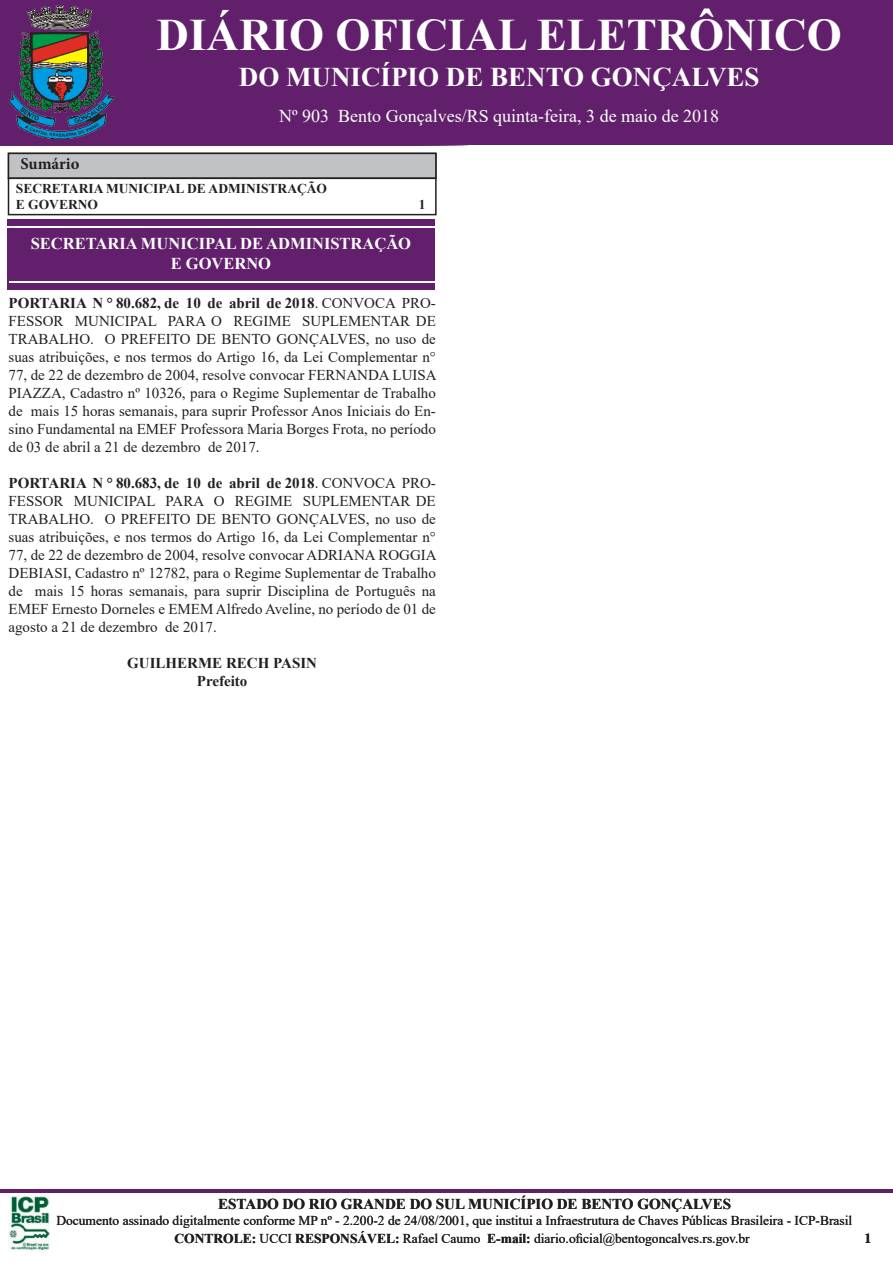
<style>
.page{position:relative;width:893px;height:1263px;background:#fff}
.page>*{position:absolute;margin:0;border:0;box-sizing:border-box;transform-origin:0 0}
.t1{font:700 45px "Times New Roman";color:#fff}
.t2{font:700 27px "Times New Roman";color:#fff}
.t3{font:18px "Times New Roman";color:#fff}
.t4{font:700 16.5px "Times New Roman";color:#fff}
.t5{font:700 16.5px "Minion Pro";color:#231f20}
.t6{font:15px/18px "Times New Roman";color:#231f20;text-align:justify}
.t7{font:700 15px "Times New Roman";color:#231f20}
.t8{font:700 15px "Minion Pro";color:#231f20}
.t9{font:13.5px "Times New Roman";color:#231f20}
.t10{font:700 13.5px "Times New Roman";color:#231f20}
.s1{font-weight:700}
</style>
<div class="page">
<div style="left:9px;top:153px;width:427px;height:25px;background:#c1c2c4"></div>
<div style="left:8px;top:153px;width:429px;height:26px;border:2px solid #231f20"></div>
<div style="left:8px;top:178px;width:429px;height:37px;border:2px solid #231f20"></div>
<div style="left:7px;top:219px;width:428px;height:70px;background:#62206c"></div>
<hr style="left:9px;top:282px;width:431px;height:1px;background:#fff">
<hr style="left:7px;top:226px;width:432px;height:2px;background:#fff">
<img style="left:9px;top:1195px;width:41px;height:56px">
<svg style="left:0;top:0;width:893px;height:146px;background:#60256c"></svg>
<hr style="left:0;top:1189px;width:893px;height:3px;background:#62206c">
<h1 class="t1" style="left:157px;top:2px;width:687px">DIÁRIO OFICIAL ELETRÔNICO</h1>
<h2 class="t2" style="left:239px;top:57px;width:522px">DO MUNICÍPIO DE BENTO GONÇALVES</h2>
<p class="t3" style="left:279px;top:103px;width:442px">Nº 903 Bento Gonçalves/RS quinta-feira, 3 de maio de 2018</p>
<p class="t3" style="left:265px;top:103px;width:331px">Nº 473 Bento Gonçalves/RS Quinta-feira, 10</p>
<p class="t3" style="left:619px;top:103px;width:115px">Agosto de 2016</p>
<p class="t3" style="left:306px;top:103px;width:10px">2</p>
<p class="t3" style="left:501px;top:103px;width:15px">ar</p>
<p class="t5" style="left:20px;top:152px;width:61px">Sumário</p>
<p class="t10" style="left:16px;top:178px;width:313px">SECRETARIA MUNICIPAL DE ADMINISTRAÇÃO</p>
<p class="t10" style="left:16px;top:195px;width:84px">E GOVERNO</p>
<p class="t10" style="left:419px;top:195px;width:8px">1</p>
<p class="t4" style="left:31px;top:232px;width:382px">SECRETARIA MUNICIPAL DE ADMINISTRAÇÃO</p>
<p class="t4" style="left:171px;top:252px;width:102px">E GOVERNO</p>
<p class="t6" style="left:9px;top:294px;width:430px"><span class="s1">PORTARIA N ° 80.682, de 10 de abril de 2018</span>. CONVOCA PRO-FESSOR MUNICIPAL PARA O REGIME SUPLEMENTAR DE TRABALHO. O PREFEITO DE BENTO GONÇALVES, no uso de suas atribuições, e nos termos do Artigo 16, da Lei Complementar n° 77, de 22 de dezembro de 2004, resolve convocar FERNANDA LUISA PIAZZA, Cadastro nº 10326, para o Regime Suplementar de Trabalho de mais 15 horas semanais, para suprir Professor Anos Iniciais do En&shy;sino Fundamental na EMEF Professora Maria Borges Frota, no período de 03 de abril a 21 de dezembro de 2017.</p>
<p class="t6" style="left:9px;top:474px;width:430px"><span class="s1">PORTARIA N ° 80.683, de 10 de abril de 2018</span>. CONVOCA PRO-FESSOR MUNICIPAL PARA O REGIME SUPLEMENTAR DE TRABALHO. O PREFEITO DE BENTO GONÇALVES, no uso de suas atribuições, e nos termos do Artigo 16, da Lei Complementar n° 77, de 22 de dezembro de 2004, resolve convocar ADRIANA ROGGIA DEBIASI, Cadastro nº 12782, para o Regime Suplementar de Trabalho de mais 15 horas semanais, para suprir Disciplina de Português na EMEF Ernesto Dorneles e EMEM Alfredo Aveline, no período de 01 de agosto a 21 de dezembro de 2017.</p>
<p class="t7" style="left:127px;top:652px;width:191px">GUILHERME RECH PASIN</p>
<p class="t7" style="left:197px;top:670px;width:52px">Prefeito</p>
<p class="t7" style="left:218px;top:1193px;width:514px">ESTADO DO RIO GRANDE DO SUL MUNICÍPIO DE BENTO GONÇALVES</p>
<p class="t9" style="left:56px;top:1211px;width:797px">Documento assinado digitalmente conforme MP nº - 2.200-2 de 24/08/2001, que institui a Infraestrutura de Chaves Públicas Brasileira - ICP-Brasil</p>
<p class="t9" style="left:174px;top:1229px;width:577px"><span class="s1">CONTROLE:</span> UCCI <span class="s1">RESPONSÁVEL:</span> Rafael Caumo <span class="s1">E-mail:</span> diario.oficial@bentogoncalves.rs.gov.br</p>
<p class="t8" style="left:864px;top:1227px;width:9px">1</p>
</div>
